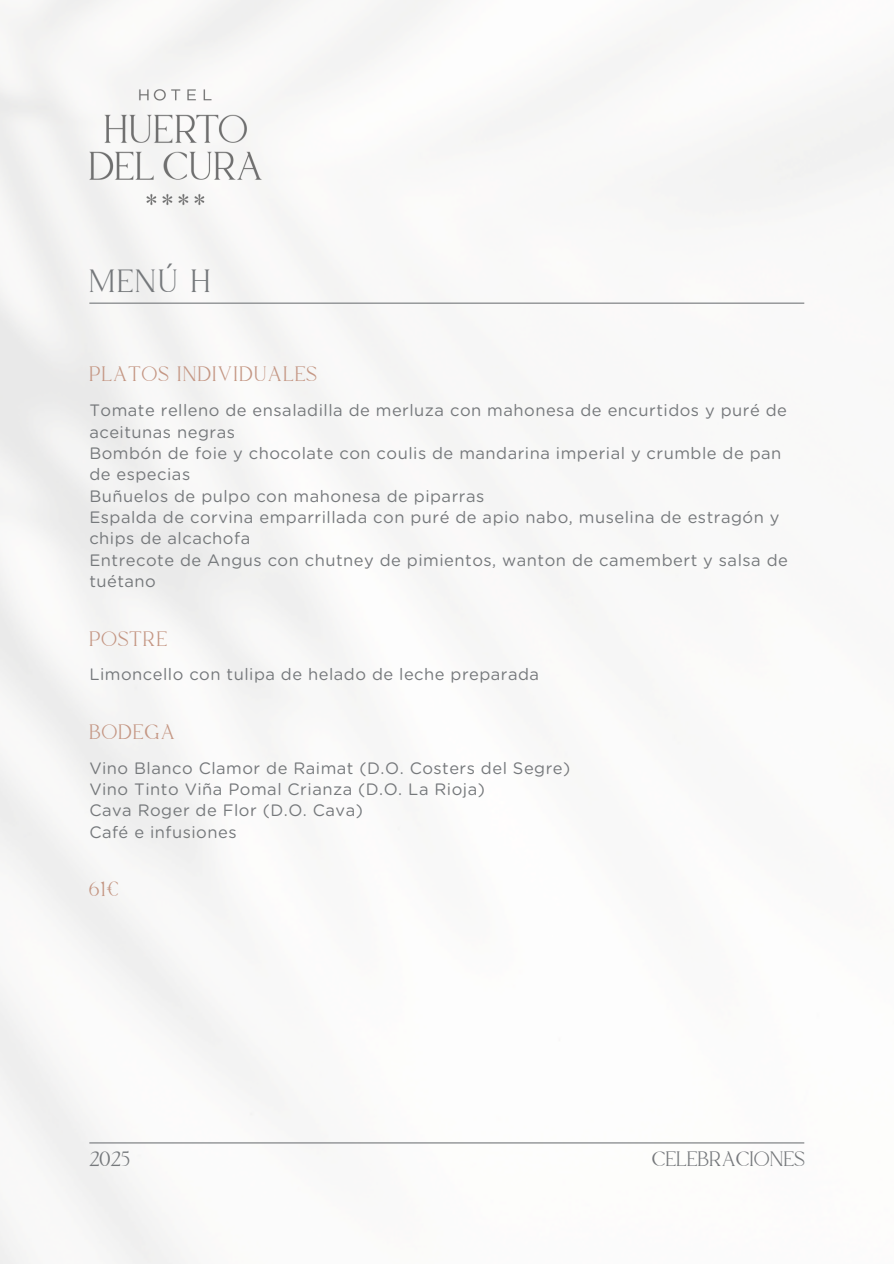
<style>
.page{position:relative;width:894px;height:1264px;background:#fff}
.page>*{position:absolute;margin:0;border:0;box-sizing:border-box;transform-origin:0 0}
.t1{font:30px "Wondar Quason";color:#75787b}
.t2{font:19.5px "Wondar Quason";letter-spacing:.1em;color:#c49683}
.t3{font:19.5px "Wondar Quason";letter-spacing:.05em;color:#75787b}
.t4{font:16.5px/21.3px "Gotham Rounded";letter-spacing:.03em;color:#75787b}
</style>
<div class="page">
<hr style="left:89px;top:1142px;width:715px;height:1px;background:#75787b">
<hr style="left:89px;top:302px;width:715px;height:2px;background:#75787b">
<img style="left:89px;top:89px;width:174px;height:116px">
<h1 class="t1" style="left:89px;top:269px;width:122px">MENÚ H</h1>
<p class="t2" style="left:89px;top:366px;width:228px">PLATOS INDIVIDUALES</p>
<p class="t4" style="left:89px;top:400px;width:699px">Tomate relleno de ensaladilla de merluza con mahonesa de encurtidos y puré de aceitunas negras</p>
<h2 class="t4" style="left:89px;top:443px;width:693px">Bombón de foie y chocolate con coulis de mandarina imperial y crumble de pan de especias</h2>
<p class="t4" style="left:89px;top:486px;width:396px">Buñuelos de pulpo con mahonesa de piparras</p>
<p class="t4" style="left:89px;top:507px;width:691px">Espalda de corvina emparrillada con puré de apio nabo, muselina de estragón y chips de alcachofa</p>
<p class="t4" style="left:89px;top:550px;width:700px">Entrecote de Angus con chutney de pimientos, wanton de camembert y salsa de tuétano</p>
<h2 class="t2" style="left:89px;top:631px;width:79px">POSTRE</h2>
<p class="t4" style="left:89px;top:665px;width:451px">Limoncello con tulipa de helado de leche preparada</p>
<p class="t2" style="left:89px;top:724px;width:86px">BODEGA</p>
<p class="t4" style="left:89px;top:758px;width:482px">Vino Blanco Clamor de Raimat (D.O. Costers del Segre)</p>
<h2 class="t4" style="left:89px;top:779px;width:397px">Vino Tinto Viña Pomal Crianza (D.O. La Rioja)</h2>
<p class="t4" style="left:89px;top:800px;width:275px">Cava Roger de Flor (D.O. Cava)</p>
<p class="t4" style="left:89px;top:822px;width:149px">Café e infusiones</p>
<h2 class="t2" style="left:89px;top:881px;width:30px">61€</h2>
<p class="t3" style="left:89px;top:1151px;width:42px">2025</p>
<p class="t3" style="left:652px;top:1151px;width:153px">CELEBRACIONES</p>
</div>
